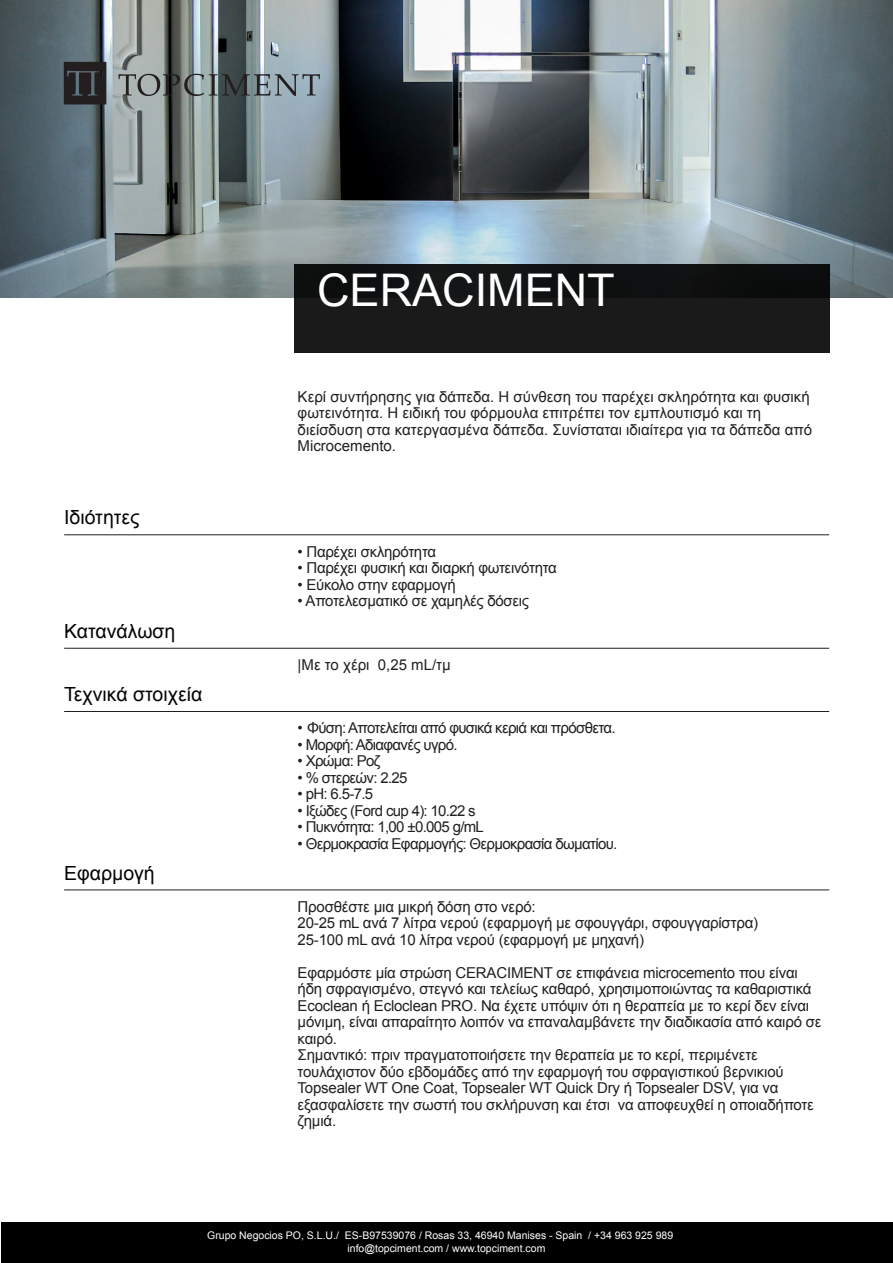
<style>
.page{position:relative;width:893px;height:1263px;background:#fff}
.page>*{position:absolute;margin:0;border:0;box-sizing:border-box;transform-origin:0 0}
.t1{font:45px "Arial";color:#fff}
.t2{font:19.5px "Arial";color:#040503}
.cuerpo_texto{font:15px/16.5px "Arial";letter-spacing:-.015em;color:#231f20}
.cuerpo_texto-2{font:15px "Arial";letter-spacing:-.045em;color:#231f20}
.t3{font:10.5px "Arial";color:#fff}
</style>
<div class="page">
<div style="left:1px;top:1222px;width:892px;height:41px;background:#000"></div>
<img style="left:0;top:0;width:893px;height:298px">
<div style="left:294px;top:264px;width:535px;height:88px;background:linear-gradient(to right,#171718,#151616)"></div>
<svg style="left:118px;top:74px;width:202px;height:22px;background:#717b7d"></svg>
<svg style="left:64px;top:62px;width:42px;height:42px;background:#2a282a"></svg>
<hr style="left:64px;top:534px;width:765px;height:1px;background:#231f20">
<hr style="left:64px;top:648px;width:765px;height:1px;background:#231f20">
<hr style="left:64px;top:711px;width:765px;height:1px;background:#231f20">
<hr style="left:64px;top:889px;width:765px;height:1px;background:#231f20">
<p class="t1" style="left:317px;top:261px;width:299px">CERACIMENT</p>
<p class="t2" style="left:64px;top:505px;width:77px">Ιδιότητες</p>
<p class="t2" style="left:64px;top:618px;width:113px">Κατανάλωση</p>
<p class="t2" style="left:64px;top:681px;width:140px">Τεχνικά στοιχεία</p>
<p class="t2" style="left:64px;top:860px;width:92px">Εφαρμογή</p>
<p class="cuerpo_texto" style="left:298px;top:388px;width:516px">Κερί συντήρησης για δάπεδα. Η σύνθεση του παρέχει σκληρότητα και φυσική φωτεινότητα. Η ειδική του φόρμουλα επιτρέπει τον εμπλουτισμό και τη διείσδυση στα κατεργασμένα δάπεδα. Συνίσταται ιδιαίτερα για τα δάπεδα από Microcemento.</p>
<p class="cuerpo_texto" style="left:298px;top:543px;width:140px">• Παρέχει σκληρότητα</p>
<p class="cuerpo_texto" style="left:298px;top:560px;width:261px">• Παρέχει φυσική και διαρκή φωτεινότητα</p>
<p class="cuerpo_texto" style="left:298px;top:576px;width:160px">• Εύκολο στην εφαρμογή</p>
<p class="cuerpo_texto" style="left:298px;top:593px;width:233px">• Αποτελεσματικό σε χαμηλές δόσεις</p>
<p class="cuerpo_texto" style="left:298px;top:657px;width:155px">|Με το χέρι 0,25 mL/τμ</p>
<p class="cuerpo_texto-2" style="left:298px;top:718px;width:319px">• Φύση: Αποτελείται από φυσικά κεριά και πρόσθετα.</p>
<p class="cuerpo_texto-2" style="left:298px;top:735px;width:161px">• Μορφή: Αδιαφανές υγρό.</p>
<p class="cuerpo_texto-2" style="left:298px;top:751px;width:84px">• Χρώμα: Ροζ</p>
<p class="cuerpo_texto-2" style="left:298px;top:768px;width:111px">• % στερεών: 2.25</p>
<p class="cuerpo_texto" style="left:298px;top:786px;width:77px">• pH: 6.5-7.5</p>
<p class="cuerpo_texto-2" style="left:298px;top:801px;width:180px">• Ιξώδες (Ford cup 4): 10.22 s</p>
<p class="cuerpo_texto-2" style="left:298px;top:817px;width:188px">• Πυκνότητα: 1,00 ±0.005 g/mL</p>
<p class="cuerpo_texto-2" style="left:298px;top:834px;width:321px">• Θερμοκρασία Εφαρμογής: Θερμοκρασία δωματίου.</p>
<p class="cuerpo_texto" style="left:298px;top:898px;width:240px">Προσθέστε μια μικρή δόση στο νερό:</p>
<p class="cuerpo_texto" style="left:298px;top:915px;width:462px">20-25 mL ανά 7 λίτρα νερού (εφαρμογή με σφουγγάρι, σφουγγαρίστρα)</p>
<p class="cuerpo_texto" style="left:298px;top:931px;width:348px">25-100 mL ανά 10 λίτρα νερού (εφαρμογή με μηχανή)</p>
<p class="cuerpo_texto" style="left:298px;top:964px;width:525px">Εφαρμόστε μία στρώση CERACIMENT σε επιφάνεια microcemento που είναι ήδη σφραγισμένο, στεγνό και τελείως καθαρό, χρησιμοποιώντας τα καθαριστικά Ecoclean ή Ecloclean PRO. Να έχετε υπόψιν ότι η θεραπεία με το κερί δεν είναι μόνιμη, είναι απαραίτητο λοιπόν να επαναλαμβάνετε την διαδικασία από καιρό σε καιρό.</p>
<p class="cuerpo_texto" style="left:298px;top:1047px;width:518px">Σημαντικό: πριν πραγματοποιήσετε την θεραπεία με το κερί, περιμένετε τουλάχιστον δύο εβδομάδες από την εφαρμογή του σφραγιστικού βερνικιού Topsealer WT One Coat, Topsealer WT Quick Dry ή Topsealer DSV, για να εξασφαλίσετε την σωστή του σκλήρυνση και έτσι να αποφευχθεί η οποιαδήποτε ζημιά.</p>
<p class="t3" style="left:207px;top:1228px;width:468px">Grupo Negocios PO, S.L.U./ ES-B97539076 / Rosas 33, 46940 Manises - Spain / +34 963 925 989</p>
<p class="t3" style="left:347px;top:1241px;width:199px">info@topciment.com / www.topciment.com</p>
</div>
